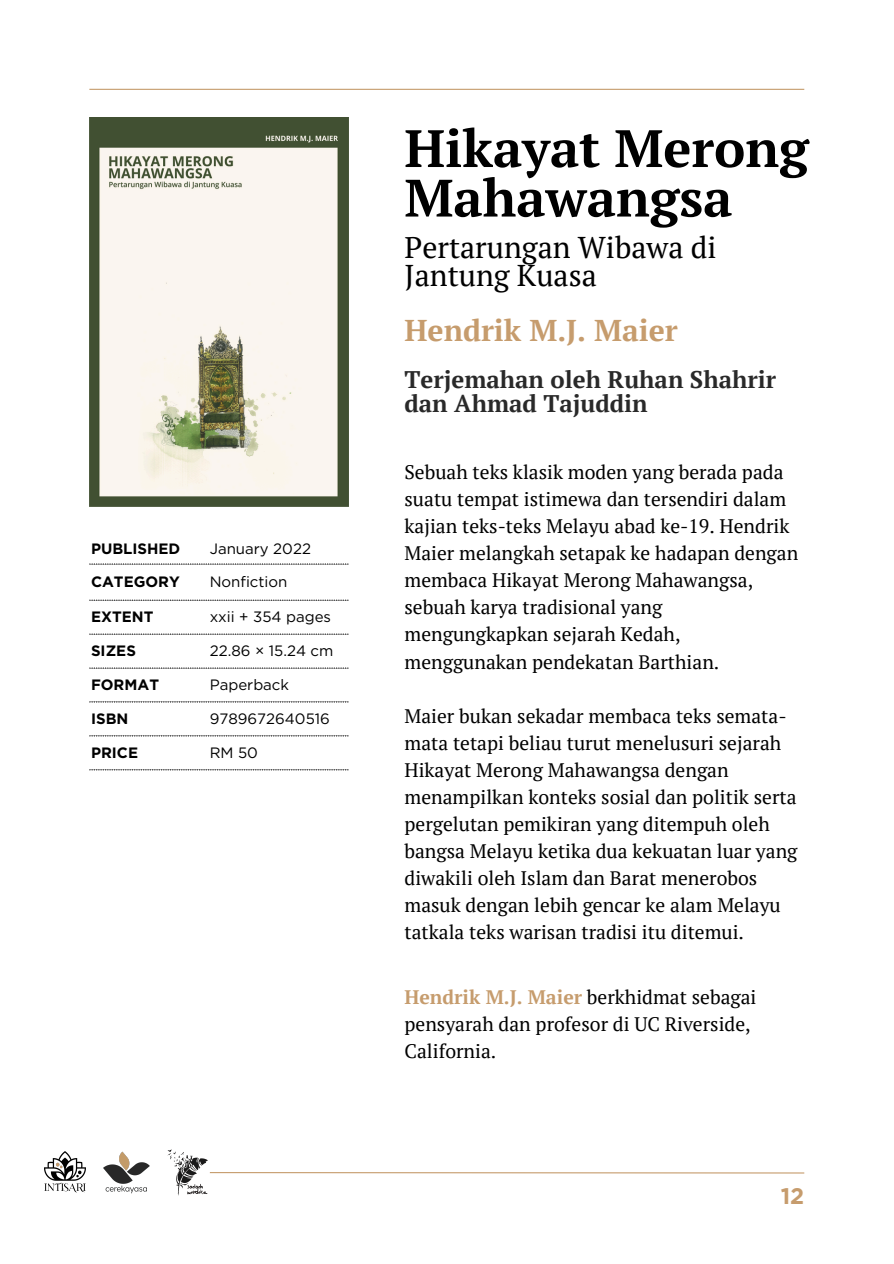
<style>
.page{position:relative;width:894px;height:1264px;background:#fff}
.page>*{position:absolute;margin:0;border:0;box-sizing:border-box;transform-origin:0 0}
.t1{font:700 52.5px/49.5px "PT Serif";color:#000}
.t2{font:30px/28.2px "PT Serif";color:#000}
.t3{font:700 30px "PT Serif";color:#c69c6d}
.t4{font:700 24px/23.7px "PT Serif";color:#292929}
.t5{font:700 22.5px "Gotham";color:#c69c6d}
.t6{font:19.5px/27px "PT Serif";color:#000}
.t7{font:15px "Gotham";color:#000}
.t8{font:700 15px "Gotham";color:#000}
.s1{font-weight:700;color:#c69c6d}
</style>
<div class="page">
<hr style="left:89px;top:89px;width:715px;height:1px;background:#c69c6d">
<hr style="left:210px;top:1171px;width:594px;height:2px;background:#c69c6d">
<svg style="left:89px;top:563px;width:259px;height:207px"></svg>
<img style="left:44px;top:1151px;width:42px;height:42px">
<img style="left:103px;top:1151px;width:46px;height:43px">
<img style="left:167px;top:1149px;width:43px;height:46px">
<img style="left:89px;top:118px;width:259px;height:388px">
<p class="t8" style="left:91px;top:539px;width:91px">PUBLISHED</p>
<p class="t7" style="left:210px;top:539px;width:103px">January 2022</p>
<p class="t8" style="left:91px;top:572px;width:90px">CATEGORY</p>
<p class="t7" style="left:210px;top:572px;width:79px">Nonfiction</p>
<p class="t8" style="left:91px;top:607px;width:64px">EXTENT</p>
<p class="t7" style="left:210px;top:607px;width:123px">xxii + 354 pages</p>
<p class="t8" style="left:91px;top:641px;width:46px">SIZES</p>
<p class="t7" style="left:210px;top:641px;width:125px">22.86 × 15.24 cm</p>
<p class="t8" style="left:91px;top:675px;width:69px">FORMAT</p>
<p class="t7" style="left:210px;top:675px;width:81px">Paperback</p>
<p class="t8" style="left:91px;top:709px;width:39px">ISBN</p>
<p class="t7" style="left:210px;top:709px;width:122px">9789672640516</p>
<p class="t8" style="left:91px;top:743px;width:49px">PRICE</p>
<p class="t7" style="left:210px;top:743px;width:50px">RM 50</p>
<h1 class="t1" style="left:404px;top:122px;width:405px">Hikayat Merong<br>Mahawangsa</h1>
<p class="t2" style="left:404px;top:232px;width:313px">Pertarungan Wibawa di<br>Jantung Kuasa</p>
<h3 class="t3" style="left:404px;top:310px;width:275px">Hendrik M.J. Maier</h3>
<p class="t4" style="left:404px;top:367px;width:373px">Terjemahan oleh Ruhan Shahrir dan Ahmad Tajuddin</p>
<p class="t6" style="left:404px;top:458px;width:395px">Sebuah teks klasik moden yang berada pada suatu tempat istimewa dan tersendiri dalam kajian teks-teks Melayu abad ke-19. Hendrik Maier melangkah setapak ke hadapan dengan membaca Hikayat Merong Mahawangsa, sebuah karya tradisional yang mengungkapkan sejarah Kedah, menggunakan pendekatan Barthian.</p>
<p class="t6" style="left:404px;top:701px;width:394px">Maier bukan sekadar membaca teks semata&shy;mata tetapi beliau turut menelusuri sejarah Hikayat Merong Mahawangsa dengan menampilkan konteks sosial dan politik serta pergelutan pemikiran yang ditempuh oleh bangsa Melayu ketika dua kekuatan luar yang diwakili oleh Islam dan Barat menerobos masuk dengan lebih gencar ke alam Melayu tatkala teks warisan tradisi itu ditemui.</p>
<h2 class="t6" style="left:404px;top:983px;width:353px"><span class="s1">Hendrik M.J. Maier</span> berkhidmat sebagai pensyarah dan profesor di UC Riverside,<br>California.</h2>
<h4 class="t5" style="left:780px;top:1181px;width:25px">12</h4>
</div>
